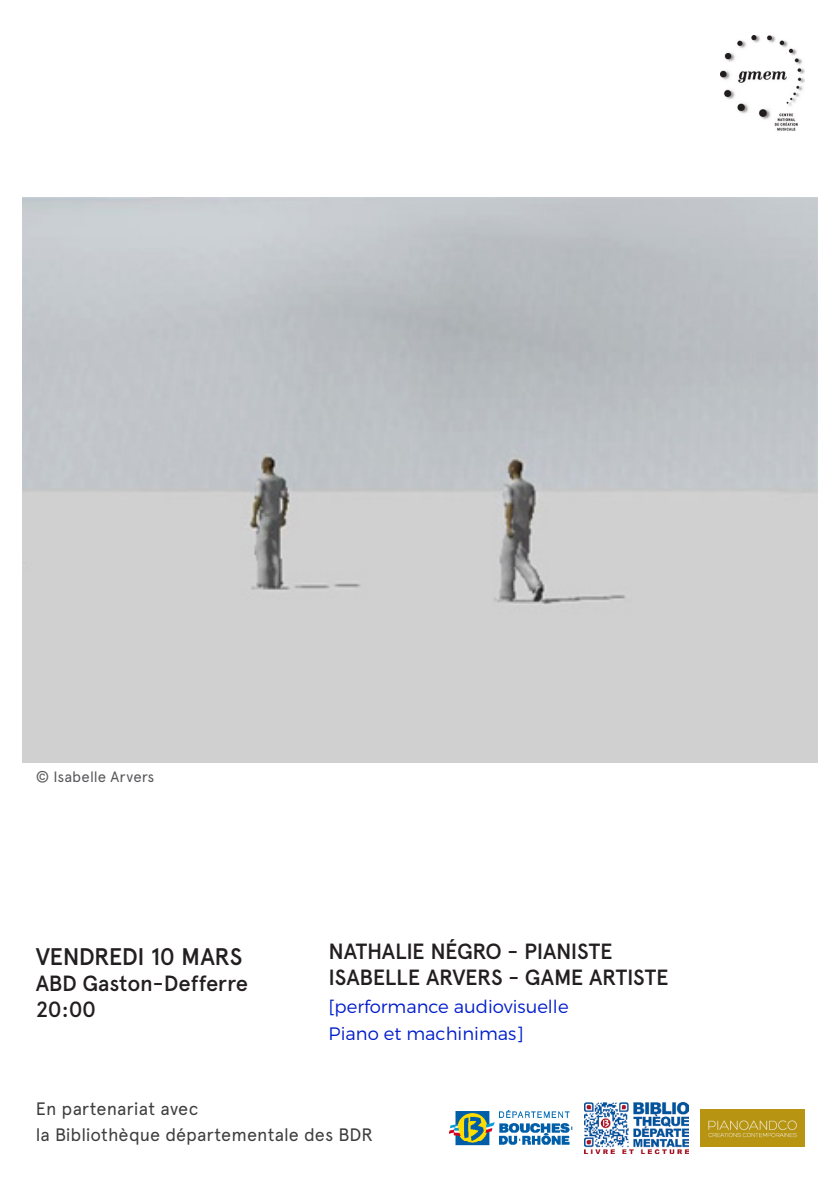
<style>
.page{position:relative;width:840px;height:1191px;background:#fff}
.page>*{position:absolute;margin:0;border:0;box-sizing:border-box;transform-origin:0 0}
.DATE{font:500 24px "Apercu Pro";letter-spacing:-.02em;color:#231f20}
.line-up___distrib_CO{font:500 22px "Apercu Pro";letter-spacing:-.015em;color:#231f20}
.Lieu___heure{font:500 22px "Apercu Pro";letter-spacing:-.01em;color:#231f20}
.mentions_COUV{font:18px "Apercu";color:#3e3e3f}
.style_entre_crochets{font:300 18px "Montserrat";color:#001dcc}
.crédit_photo{font:15px "Apercu";color:#57585a}
</style>
<div class="page">
<img style="left:720px;top:36px;width:83px;height:95px">
<img style="left:584px;top:1102px;width:104px;height:51px">
<img style="left:23px;top:197px;width:793px;height:566px">
<img style="left:449px;top:1110px;width:123px;height:35px">
<img style="left:700px;top:1109px;width:103px;height:37px">
<p class="crédit_photo" style="left:36px;top:767px;width:120px">© Isabelle Arvers</p>
<p class="DATE" style="left:36px;top:938px;width:208px">VENDREDI 10 MARS</p>
<p class="Lieu___heure" style="left:36px;top:966px;width:214px">ABD Gaston-Defferre</p>
<p class="Lieu___heure" style="left:36px;top:993px;width:62px">20:00</p>
<p class="line-up___distrib_CO" style="left:328px;top:934px;width:285px">NATHALIE NÉGRO - PIANISTE</p>
<p class="line-up___distrib_CO" style="left:328px;top:961px;width:341px">ISABELLE ARVERS - GAME ARTISTE</p>
<p class="style_entre_crochets" style="left:328px;top:995px;width:241px">[performance audiovisuelle</p>
<p class="style_entre_crochets" style="left:328px;top:1022px;width:196px">Piano et machinimas]</p>
<p class="mentions_COUV" style="left:36px;top:1098px;width:164px">En partenariat avec</p>
<p class="mentions_COUV" style="left:36px;top:1124px;width:338px">la Bibliothèque départementale des BDR</p>
</div>
